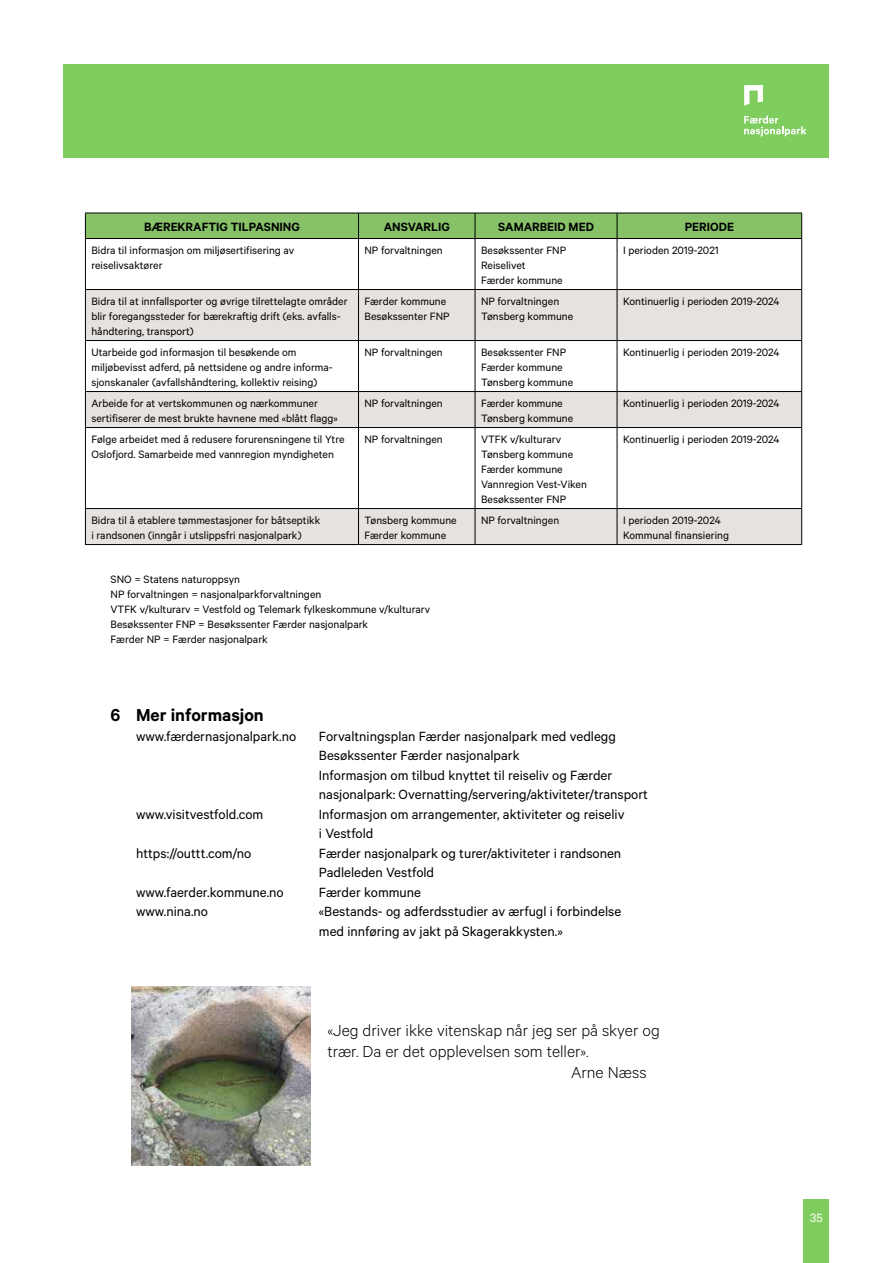
<style>
.page{position:relative;width:893px;height:1263px;background:#fff}
.page>*{position:absolute;margin:0;border:0;box-sizing:border-box;transform-origin:0 0}
.t1{font:600 19.5px "Calibre";color:#000}
.t2{font:300 18px "Calibre";color:#000}
.t3{font:15px/19.5px "Calibre";color:#000}
.t4{font:600 13.5px "Calibre";color:#000}
.t5{font:13.5px "Calibre";color:#fff}
.t6{font:12px/15px "Calibre";color:#000}
</style>
<div class="page">
<div style="left:804px;top:1199px;width:25px;height:64px;background:#7fcd5e"></div>
<div style="left:64px;top:64px;width:765px;height:93px;background:#7fcd5e"></div>
<svg style="left:744px;top:116px;width:62px;height:20px"></svg>
<svg style="left:744px;top:85px;width:19px;height:21px"></svg>
<svg style="left:86px;top:290px;width:715px;height:254px"></svg>
<div style="left:85px;top:213px;width:717px;height:25px;background:#87c269"></div>
<hr style="left:85px;top:238px;width:273px;height:1px;background:#000">
<hr style="left:85px;top:239px;width:1px;height:50px;background:#000">
<hr style="left:358px;top:238px;width:117px;height:1px;background:#000">
<hr style="left:358px;top:239px;width:1px;height:50px;background:#000">
<hr style="left:475px;top:238px;width:142px;height:1px;background:#000">
<hr style="left:475px;top:239px;width:1px;height:50px;background:#000">
<hr style="left:617px;top:238px;width:185px;height:1px;background:#000">
<hr style="left:617px;top:239px;width:1px;height:50px;background:#000">
<hr style="left:801px;top:239px;width:1px;height:50px;background:#000">
<hr style="left:85px;top:289px;width:273px;height:1px;background:#000">
<hr style="left:85px;top:290px;width:1px;height:50px;background:#000">
<hr style="left:358px;top:289px;width:117px;height:1px;background:#000">
<hr style="left:358px;top:290px;width:1px;height:50px;background:#000">
<hr style="left:475px;top:289px;width:142px;height:1px;background:#000">
<hr style="left:475px;top:290px;width:1px;height:50px;background:#000">
<hr style="left:617px;top:289px;width:185px;height:1px;background:#000">
<hr style="left:617px;top:290px;width:1px;height:50px;background:#000">
<hr style="left:801px;top:290px;width:1px;height:50px;background:#000">
<hr style="left:85px;top:340px;width:273px;height:1px;background:#000">
<hr style="left:85px;top:341px;width:1px;height:50px;background:#000">
<hr style="left:358px;top:340px;width:117px;height:1px;background:#000">
<hr style="left:358px;top:341px;width:1px;height:50px;background:#000">
<hr style="left:475px;top:340px;width:142px;height:1px;background:#000">
<hr style="left:475px;top:341px;width:1px;height:50px;background:#000">
<hr style="left:617px;top:340px;width:185px;height:1px;background:#000">
<hr style="left:617px;top:341px;width:1px;height:50px;background:#000">
<hr style="left:801px;top:341px;width:1px;height:50px;background:#000">
<hr style="left:85px;top:391px;width:273px;height:1px;background:#000">
<hr style="left:85px;top:392px;width:1px;height:35px;background:#000">
<hr style="left:358px;top:391px;width:117px;height:1px;background:#000">
<hr style="left:358px;top:392px;width:1px;height:35px;background:#000">
<hr style="left:475px;top:391px;width:142px;height:1px;background:#000">
<hr style="left:475px;top:392px;width:1px;height:35px;background:#000">
<hr style="left:617px;top:391px;width:185px;height:1px;background:#000">
<hr style="left:617px;top:392px;width:1px;height:35px;background:#000">
<hr style="left:801px;top:392px;width:1px;height:35px;background:#000">
<hr style="left:85px;top:427px;width:273px;height:1px;background:#000">
<hr style="left:85px;top:428px;width:1px;height:80px;background:#000">
<hr style="left:358px;top:427px;width:117px;height:1px;background:#000">
<hr style="left:358px;top:428px;width:1px;height:80px;background:#000">
<hr style="left:475px;top:427px;width:142px;height:1px;background:#000">
<hr style="left:475px;top:428px;width:1px;height:80px;background:#000">
<hr style="left:617px;top:427px;width:185px;height:1px;background:#000">
<hr style="left:617px;top:428px;width:1px;height:80px;background:#000">
<hr style="left:801px;top:428px;width:1px;height:80px;background:#000">
<hr style="left:85px;top:508px;width:273px;height:1px;background:#000">
<hr style="left:85px;top:509px;width:1px;height:35px;background:#000">
<hr style="left:358px;top:508px;width:117px;height:1px;background:#000">
<hr style="left:358px;top:509px;width:1px;height:35px;background:#000">
<hr style="left:475px;top:508px;width:142px;height:1px;background:#000">
<hr style="left:475px;top:509px;width:1px;height:35px;background:#000">
<hr style="left:617px;top:508px;width:185px;height:1px;background:#000">
<hr style="left:617px;top:509px;width:1px;height:35px;background:#000">
<hr style="left:801px;top:509px;width:1px;height:35px;background:#000">
<hr style="left:85px;top:544px;width:273px;height:1px;background:#000">
<hr style="left:358px;top:544px;width:117px;height:1px;background:#000">
<hr style="left:475px;top:544px;width:142px;height:1px;background:#000">
<hr style="left:617px;top:544px;width:185px;height:1px;background:#000">
<img style="left:132px;top:986px;width:178px;height:179px">
<p class="t4" style="left:144px;top:219px;width:157px">BÆREKRAFTIG TILPASNING</p>
<p class="t4" style="left:384px;top:219px;width:67px">ANSVARLIG</p>
<p class="t4" style="left:498px;top:219px;width:97px">SAMARBEID MED</p>
<p class="t4" style="left:685px;top:219px;width:51px">PERIODE</p>
<p class="t6" style="left:91px;top:242px;width:204px">Bidra til informasjon om miljøsertifisering av reiselivsaktører</p>
<p class="t6" style="left:364px;top:242px;width:80px">NP forvaltningen</p>
<p class="t6" style="left:481px;top:242px;width:87px">Besøkssenter FNP<br>Reiselivet<br>Færder kommune</p>
<p class="t6" style="left:623px;top:242px;width:97px">I perioden 2019-2021</p>
<p class="t6" style="left:91px;top:293px;width:258px">Bidra til at innfallsporter og øvrige tilrettelagte områder blir foregangssteder for bærekraftig drift (eks. avfalls&shy;håndtering, transport)</p>
<p class="t6" style="left:364px;top:293px;width:87px">Færder kommune<br>Besøkssenter FNP</p>
<p class="t6" style="left:481px;top:293px;width:94px">NP forvaltningen<br>Tønsberg kommune</p>
<p class="t6" style="left:623px;top:293px;width:158px">Kontinuerlig i perioden 2019-2024</p>
<p class="t6" style="left:91px;top:344px;width:243px">Utarbeide god informasjon til besøkende om miljøbevisst adferd, på nettsidene og andre informa&shy;sjonskanaler (avfallshåndtering, kollektiv reising)</p>
<p class="t6" style="left:364px;top:344px;width:80px">NP forvaltningen</p>
<p class="t6" style="left:481px;top:344px;width:94px">Besøkssenter FNP<br>Færder kommune<br>Tønsberg kommune</p>
<p class="t6" style="left:623px;top:344px;width:158px">Kontinuerlig i perioden 2019-2024</p>
<p class="t6" style="left:91px;top:395px;width:248px">Arbeide for at vertskommunen og nærkommuner sertifiserer de mest brukte havnene med «blått flagg»</p>
<p class="t6" style="left:364px;top:395px;width:80px">NP forvaltningen</p>
<p class="t6" style="left:481px;top:395px;width:94px">Færder kommune<br>Tønsberg kommune</p>
<p class="t6" style="left:623px;top:395px;width:158px">Kontinuerlig i perioden 2019-2024</p>
<p class="t6" style="left:91px;top:431px;width:255px">Følge arbeidet med å redusere forurensningene til Ytre<br>Oslofjord. Samarbeide med vannregion myndigheten</p>
<p class="t6" style="left:364px;top:431px;width:80px">NP forvaltningen</p>
<p class="t6" style="left:481px;top:431px;width:107px">VTFK v/kulturarv<br>Tønsberg kommune<br>Færder kommune<br>Vannregion Vest-Viken<br>Besøkssenter FNP</p>
<p class="t6" style="left:623px;top:431px;width:158px">Kontinuerlig i perioden 2019-2024</p>
<p class="t6" style="left:91px;top:512px;width:230px">Bidra til å etablere tømmestasjoner for båtseptikk i randsonen (inngår i utslippsfri nasjonalpark)</p>
<p class="t6" style="left:364px;top:512px;width:94px">Tønsberg kommune<br>Færder kommune</p>
<p class="t6" style="left:481px;top:512px;width:80px">NP forvaltningen</p>
<p class="t6" style="left:623px;top:512px;width:107px">I perioden 2019-2024<br>Kommunal finansiering</p>
<p class="t6" style="left:111px;top:571px;width:321px">SNO = Statens naturoppsyn<br>NP forvaltningen = nasjonalparkforvaltningen<br>VTFK v/kulturarv = Vestfold og Telemark fylkeskommune v/kulturarv Besøkssenter FNP = Besøkssenter Færder nasjonalpark<br>Færder NP = Færder nasjonalpark</p>
<h1 class="t1" style="left:111px;top:703px;width:155px">6 Mer informasjon</h1>
<p class="t3" style="left:136px;top:726px;width:162px">www.færdernasjonalpark.no</p>
<p class="t3" style="left:319px;top:726px;width:331px">Forvaltningsplan Færder nasjonalpark med vedlegg Besøkssenter Færder nasjonalpark<br>Informasjon om tilbud knyttet til reiseliv og Færder nasjonalpark: Overnatting/servering/aktiviteter/transport</p>
<p class="t3" style="left:136px;top:804px;width:129px">www.visitvestfold.com</p>
<p class="t3" style="left:319px;top:804px;width:307px">Informasjon om arrangementer, aktiviteter og reiseliv i Vestfold</p>
<p class="t3" style="left:136px;top:843px;width:117px">https://outtt.com/no</p>
<p class="t3" style="left:319px;top:843px;width:304px">Færder nasjonalpark og turer/aktiviteter i randsonen<br>Padleleden Vestfold</p>
<p class="t3" style="left:136px;top:882px;width:149px">www.faerder.kommune.no</p>
<p class="t3" style="left:319px;top:882px;width:104px">Færder kommune</p>
<p class="t3" style="left:136px;top:901px;width:74px">www.nina.no</p>
<p class="t3" style="left:319px;top:901px;width:304px">«Bestands- og adferdsstudier av ærfugl i forbindelse med innføring av jakt på Skagerakkysten.»</p>
<h2 class="t2" style="left:327px;top:1020px;width:334px">«Jeg driver ikke vitenskap når jeg ser på skyer og</h2>
<h2 class="t2" style="left:327px;top:1041px;width:263px">trær. Da er det opplevelsen som teller».</h2>
<h2 class="t2" style="left:571px;top:1062px;width:77px">Arne Næss</h2>
<p class="t5" style="left:810px;top:1210px;width:14px">35</p>
</div>
